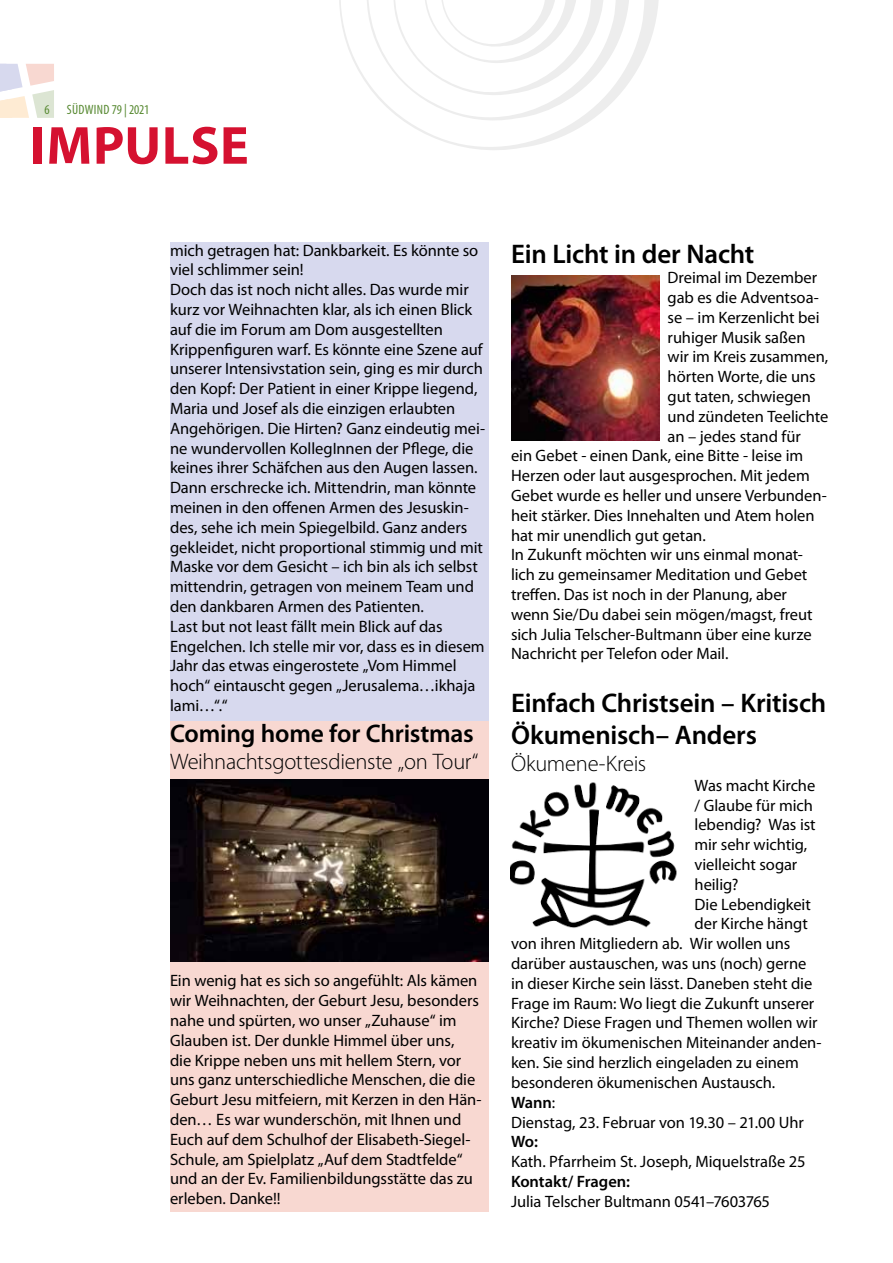
<style>
.page{position:relative;width:893px;height:1263px;background:#fff}
.page>*{position:absolute;margin:0;border:0;box-sizing:border-box;transform-origin:0 0}
.t1{font:700 54px "Myriad Pro";letter-spacing:.015em;color:#d51130}
.t2{font:600 27px/32.4px "Myriad Pro";letter-spacing:-.01em;color:#000}
.t3{font:600 25.5px "Myriad Pro";letter-spacing:-.01em;color:#000}
.t4{font:300 22.5px "Myriad Pro";letter-spacing:-.015em;color:#000}
.t5{font:16.5px/19.8px "Myriad Pro";letter-spacing:-.005em;color:#000}
.t6{font:600 16.5px "Myriad Pro";letter-spacing:-.005em;color:#000}
.t7{font:condensed 13.5px "Myriad Pro";letter-spacing:.015em;color:#578931}
.s1{font-weight:400}
</style>
<div class="page">
<svg style="left:0;top:64px;width:54px;height:54px"></svg>
<div style="left:170px;top:721px;width:318px;height:491px;background:#f8d8d1"></div>
<div style="left:170px;top:242px;width:319px;height:479px;background:#d7d9ee"></div>
<img style="left:170px;top:780px;width:318px;height:181px">
<img style="left:511px;top:276px;width:148px;height:165px">
<img style="left:510px;top:782px;width:167px;height:146px">
<svg style="left:339px;top:0;width:320px;height:150px"></svg>
<p class="t7" style="left:45px;top:102px;width:7px">6</p>
<p class="t7" style="left:67px;top:102px;width:84px">SÜDWIND 79 | 2021</p>
<h1 class="t1" style="left:30px;top:110px;width:220px">IMPULSE</h1>
<p class="t5" style="left:170px;top:240px;width:316px">mich getragen hat: Dankbarkeit. Es könnte so viel schlimmer sein!<br>Doch das ist noch nicht alles. Das wurde mir kurz vor Weihnachten klar, als ich einen Blick auf die im Forum am Dom ausgestellten Krippenfiguren warf. Es könnte eine Szene auf unserer Intensivstation sein, ging es mir durch den Kopf: Der Patient in einer Krippe liegend, Maria und Josef als die einzigen erlaubten Angehörigen. Die Hirten? Ganz eindeutig mei&shy;ne wundervollen KollegInnen der Pflege, die keines ihrer Schäfchen aus den Augen lassen.<br>Dann erschrecke ich. Mittendrin, man könnte meinen in den offenen Armen des Jesuskin&shy;des, sehe ich mein Spiegelbild. Ganz anders gekleidet, nicht proportional stimmig und mit Maske vor dem Gesicht – ich bin als ich selbst mittendrin, getragen von meinem Team und den dankbaren Armen des Patienten.<br>Last but not least fällt mein Blick auf das Engelchen. Ich stelle mir vor, dass es in diesem Jahr das etwas eingerostete „Vom Himmel hoch“ eintauscht gegen „Jerusalema…ikhaja lami…“.“</p>
<h3 class="t3" style="left:170px;top:717px;width:305px">Coming home for Christmas</h3>
<h3 class="t4" style="left:170px;top:749px;width:310px">Weihnachtsgottesdienste „on Tour“</h3>
<p class="t5" style="left:170px;top:971px;width:313px">Ein wenig hat es sich so angefühlt: Als kämen wir Weihnachten, der Geburt Jesu, besonders nahe und spürten, wo unser „Zuhause“ im Glauben ist. Der dunkle Himmel über uns,<br>die Krippe neben uns mit hellem Stern, vor uns ganz unterschiedliche Menschen, die die Geburt Jesu mitfeiern, mit Kerzen in den Hän&shy;den… Es war wunderschön, mit Ihnen und Euch auf dem Schulhof der Elisabeth-Siegel-Schule, am Spielplatz „Auf dem Stadtfelde“ und an der Ev. Familienbildungsstätte das zu erleben. Danke!!</p>
<h2 class="t2" style="left:511px;top:237px;width:245px">Ein Licht in der Nacht</h2>
<p class="t5" style="left:668px;top:267px;width:151px">Dreimal im Dezember</p>
<p class="t5" style="left:668px;top:287px;width:153px">gab es die Adventsoa-</p>
<p class="t5" style="left:668px;top:307px;width:154px">se – im Kerzenlicht bei</p>
<p class="t5" style="left:668px;top:327px;width:139px">ruhiger Musik saßen</p>
<p class="t5" style="left:668px;top:347px;width:162px">wir im Kreis zusammen,</p>
<p class="t5" style="left:668px;top:366px;width:149px">hörten Worte, die uns</p>
<p class="t5" style="left:668px;top:386px;width:145px">gut taten, schwiegen</p>
<p class="t5" style="left:668px;top:406px;width:162px">und zündeten Teelichte</p>
<p class="t5" style="left:668px;top:426px;width:135px">an – jedes stand für</p>
<p class="t5" style="left:511px;top:446px;width:294px">ein Gebet - einen Dank, eine Bitte - leise im</p>
<p class="t5" style="left:511px;top:465px;width:300px">Herzen oder laut ausgesprochen. Mit jedem</p>
<p class="t5" style="left:511px;top:485px;width:317px">Gebet wurde es heller und unsere Verbunden-</p>
<p class="t5" style="left:511px;top:505px;width:305px">heit stärker. Dies Innehalten und Atem holen</p>
<p class="t5" style="left:511px;top:525px;width:196px">hat mir unendlich gut getan.</p>
<p class="t5" style="left:511px;top:545px;width:293px">In Zukunft möchten wir uns einmal monat-</p>
<p class="t5" style="left:511px;top:564px;width:298px">lich zu gemeinsamer Meditation und Gebet</p>
<p class="t5" style="left:511px;top:584px;width:277px">treffen. Das ist noch in der Planung, aber</p>
<p class="t5" style="left:511px;top:604px;width:303px">wenn Sie/Du dabei sein mögen/magst, freut</p>
<p class="t5" style="left:511px;top:624px;width:302px">sich Julia Telscher-Bultmann über eine kurze</p>
<p class="t5" style="left:511px;top:644px;width:219px">Nachricht per Telefon oder Mail.</p>
<h2 class="t2" style="left:511px;top:686px;width:317px">Einfach Christsein – Kritisch<br>Ökumenisch– Anders</h2>
<h3 class="t4" style="left:511px;top:751px;width:137px">Ökumene-Kreis</h3>
<p class="t5" style="left:694px;top:775px;width:122px">Was macht Kirche</p>
<p class="t5" style="left:694px;top:795px;width:120px">/ Glaube für mich</p>
<p class="t5" style="left:694px;top:815px;width:123px">lebendig? Was ist</p>
<p class="t5" style="left:694px;top:834px;width:114px">mir sehr wichtig,</p>
<p class="t5" style="left:694px;top:854px;width:104px">vielleicht sogar</p>
<p class="t5" style="left:694px;top:874px;width:45px">heilig?</p>
<p class="t5" style="left:694px;top:894px;width:118px">Die Lebendigkeit</p>
<p class="t5" style="left:694px;top:914px;width:115px">der Kirche hängt</p>
<p class="t5" style="left:511px;top:933px;width:281px">von ihren Mitgliedern ab. Wir wollen uns</p>
<p class="t5" style="left:511px;top:953px;width:297px">darüber austauschen, was uns (noch) gerne</p>
<p class="t5" style="left:511px;top:973px;width:303px">in dieser Kirche sein lässt. Daneben steht die</p>
<p class="t5" style="left:511px;top:993px;width:305px">Frage im Raum: Wo liegt die Zukunft unserer</p>
<p class="t5" style="left:511px;top:1013px;width:308px">Kirche? Diese Fragen und Themen wollen wir</p>
<p class="t5" style="left:511px;top:1032px;width:312px">kreativ im ökumenischen Miteinander anden-</p>
<p class="t5" style="left:511px;top:1052px;width:289px">ken. Sie sind herzlich eingeladen zu einem</p>
<p class="t5" style="left:511px;top:1072px;width:266px">besonderen ökumenischen Austausch.</p>
<p class="t6" style="left:511px;top:1092px;width:46px">Wann<span class="s1">:</span></p>
<p class="t5" style="left:511px;top:1112px;width:294px">Dienstag, 23. Februar von 19.30 – 21.00 Uhr</p>
<p class="t6" style="left:511px;top:1131px;width:28px">Wo:</p>
<p class="t5" style="left:511px;top:1151px;width:296px">Kath. Pfarrheim St. Joseph, Miquelstraße 25</p>
<p class="t6" style="left:511px;top:1171px;width:121px">Kontakt/ Fragen:</p>
<p class="t5" style="left:511px;top:1191px;width:261px">Julia Telscher Bultmann 0541–7603765</p>
</div>
